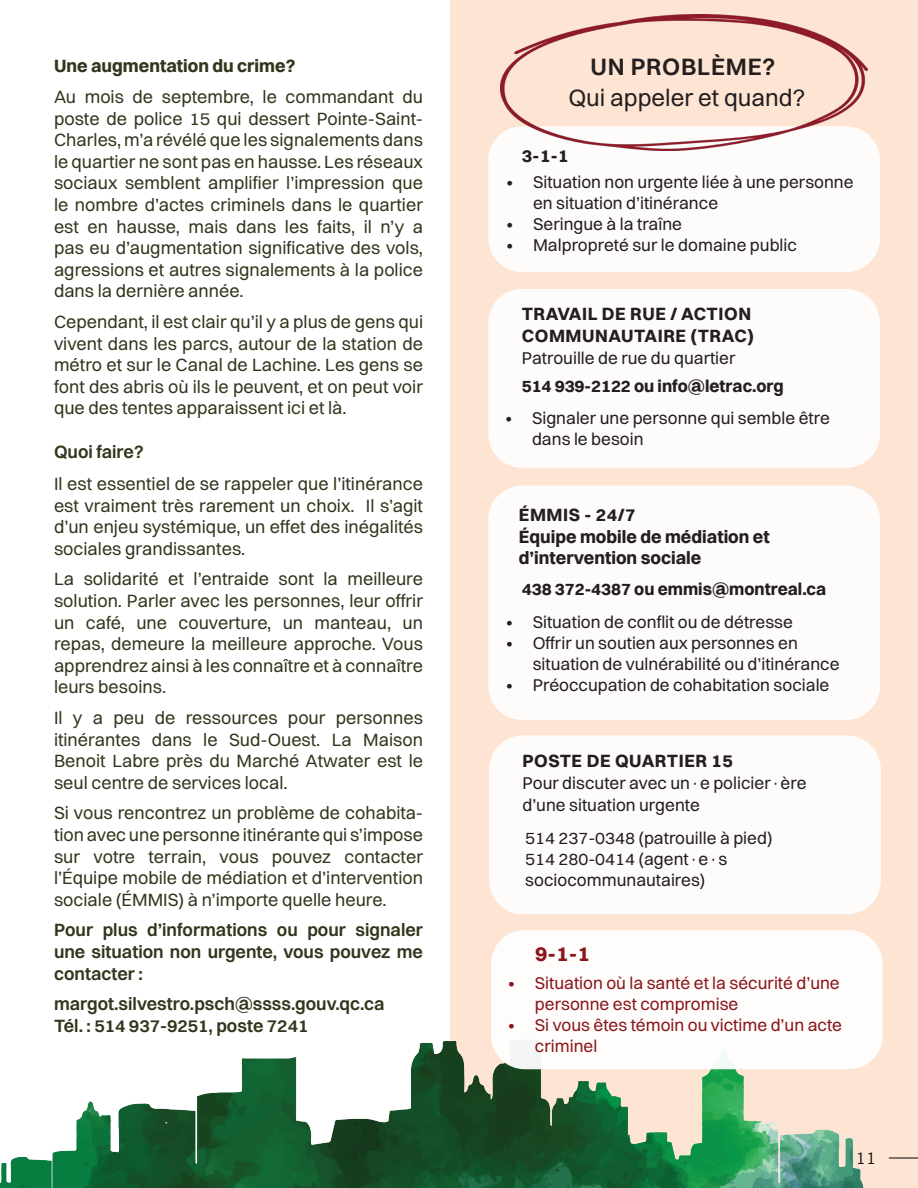
<style>
.page{position:relative;width:918px;height:1188px;background:#fff}
.page>*{position:absolute;margin:0;border:0;box-sizing:border-box;transform-origin:0 0}
.t1{font:24px "Switzer";color:#231f20}
.t2{font:600 24px "Switzer";letter-spacing:.03em;color:#231f20}
.t3{font:700 21px "Switzer";color:#891619}
.t4{font:18px/21.6px "Switzer";color:#30371d;text-align:justify}
.t5{font:600 18px/21.6px "Switzer";color:#30371d;text-align:justify}
.t6{font:700 18px/21.6px "Switzer";color:#231f20}
.t7{font:700 18px/21.6px "Switzer";letter-spacing:.03em;color:#231f20}
.t8{font:700 18px "Switzer";color:#30371d}
.t9{font:300 18px "Switzer";color:#040503}
.t10{font:17.25px/21px "Switzer";color:#231f20}
.t11{font:17.25px/21px "Switzer";color:#891619}
.t12{font:700 17.25px "Switzer";color:#231f20}
</style>
<div class="page">
<div style="left:450px;top:0;width:468px;height:1188px;background:#fde4d3"></div>
<img style="left:0;top:1041px;width:918px;height:147px">
<div style="left:212px;top:986px;width:108px;height:73px;background:#fff;border-radius:34px"></div>
<div style="left:489px;top:735px;width:392px;height:179px;background:#fff;border-radius:34px"></div>
<div style="left:488px;top:486px;width:392px;height:234px;background:#fff;border-radius:34px"></div>
<div style="left:488px;top:289px;width:392px;height:179px;background:#fff;border-radius:34px"></div>
<div style="left:488px;top:126px;width:392px;height:146px;background:#fff;border-radius:34px"></div>
<svg style="left:889px;top:1158px;width:29px;height:1px"></svg>
<img style="left:501px;top:14px;width:367px;height:136px">
<div style="left:491px;top:930px;width:392px;height:139px;background:#fff;border-radius:34px"></div>
<p class="t8" style="left:54px;top:55px;width:243px">Une augmentation du crime?</p>
<p class="t2" style="left:590px;top:52px;width:186px">UN PROBLÈME?</p>
<p class="t4" style="left:54px;top:86px;width:371px">Au mois de septembre, le commandant du poste de police 15 qui dessert Pointe-Saint-Charles, m’a révélé que les signalements dans le quartier ne sont pas en hausse. Les réseaux sociaux semblent amplifier l’impression que le nombre d’actes criminels dans le quartier est en hausse, mais dans les faits, il n’y a pas eu d’augmentation significative des vols, agressions et autres signalements à la police dans la dernière année.</p>
<p class="t4" style="left:54px;top:311px;width:371px">Cependant, il est clair qu’il y a plus de gens qui vivent dans les parcs, autour de la station de métro et sur le Canal de Lachine. Les gens se font des abris où ils le peuvent, et on peut voir que des tentes apparaissent ici et là.</p>
<p class="t5" style="left:54px;top:440px;width:91px">Quoi faire?</p>
<p class="t4" style="left:54px;top:473px;width:371px">Il est essentiel de se rappeler que l’itinérance est vraiment très rarement un choix. Il s’agit d’un enjeu systémique, un effet des inégalités sociales grandissantes.</p>
<p class="t4" style="left:54px;top:568px;width:371px">La solidarité et l’entraide sont la meilleure solution. Parler avec les personnes, leur offrir un café, une couverture, un manteau, un repas, demeure la meilleure approche. Vous apprendrez ainsi à les connaître et à connaître leurs besoins.</p>
<p class="t4" style="left:54px;top:707px;width:371px">Il y a peu de ressources pour personnes itinérantes dans le Sud-Ouest. La Maison Benoit Labre près du Marché Atwater est le seul centre de services local.</p>
<p class="t4" style="left:54px;top:802px;width:371px">Si vous rencontrez un problème de cohabita&shy;tion avec une personne itinérante qui s’impose sur votre terrain, vous pouvez contacter l’Équipe mobile de médiation et d’intervention sociale (ÉMMIS) à n’importe quelle heure.</p>
<p class="t5" style="left:54px;top:919px;width:371px">Pour plus d’informations ou pour signaler une situation non urgente, vous pouvez me contacter :</p>
<p class="t5" style="left:54px;top:993px;width:332px">margot.silvestro.psch@ssss.gouv.qc.ca</p>
<p class="t5" style="left:54px;top:1014px;width:256px">Tél. : 514 937-9251, poste 7241</p>
<p class="t1" style="left:568px;top:83px;width:238px">Qui appeler et quand?</p>
<p class="t6" style="left:522px;top:144px;width:48px">3-1-1</p>
<p class="t10" style="left:533px;top:171px;width:322px;text-indent:-27px">• Situation non urgente liée à une personne en situation d’itinérance</p>
<p class="t10" style="left:506px;top:213px;width:178px">• Seringue à la traîne</p>
<p class="t10" style="left:506px;top:234px;width:292px">• Malpropreté sur le domaine public</p>
<p class="t7" style="left:522px;top:303px;width:234px">TRAVAIL DE RUE / ACTION<br>COMMUNAUTAIRE (TRAC)</p>
<p class="t10" style="left:522px;top:347px;width:215px">Patrouille de rue du quartier</p>
<p class="t12" style="left:522px;top:375px;width:263px">514 939-2122 ou info@letrac.org</p>
<p class="t10" style="left:532px;top:408px;width:299px;text-indent:-27px">• Signaler une personne qui semble être dans le besoin</p>
<p class="t6" style="left:519px;top:504px;width:118px">ÉMMIS - 24/7</p>
<p class="t6" style="left:519px;top:525px;width:252px">Équipe mobile de médiation et d’intervention sociale</p>
<p class="t12" style="left:522px;top:578px;width:306px">438 372-4387 ou emmis@montreal.ca</p>
<p class="t10" style="left:506px;top:612px;width:289px">• Situation de conflit ou de détresse</p>
<p class="t10" style="left:533px;top:633px;width:308px;text-indent:-27px">• Offrir un soutien aux personnes en situation de vulnérabilité ou d’itinérance</p>
<p class="t10" style="left:506px;top:675px;width:325px">• Préoccupation de cohabitation sociale</p>
<p class="t7" style="left:522px;top:750px;width:212px">POSTE DE QUARTIER 15</p>
<p class="t10" style="left:522px;top:772px;width:286px;line-height:21.6px">Pour discuter avec un·e policier·ère d’une situation urgente</p>
<p class="t10" style="left:525px;top:828px;width:249px">514 237-0348 (patrouille à pied)</p>
<p class="t10" style="left:525px;top:849px;width:203px">514 280-0414 (agent·e·s sociocommunautaires)</p>
<p class="t3" style="left:535px;top:941px;width:56px">9-1-1</p>
<p class="t11" style="left:535px;top:972px;width:306px;text-indent:-27px">• Situation où la santé et la sécurité d’une personne est compromise</p>
<p class="t11" style="left:535px;top:1014px;width:309px;text-indent:-27px">• Si vous êtes témoin ou victime d’un acte criminel</p>
<p class="t9" style="left:855px;top:1147px;width:22px">11</p>
</div>
